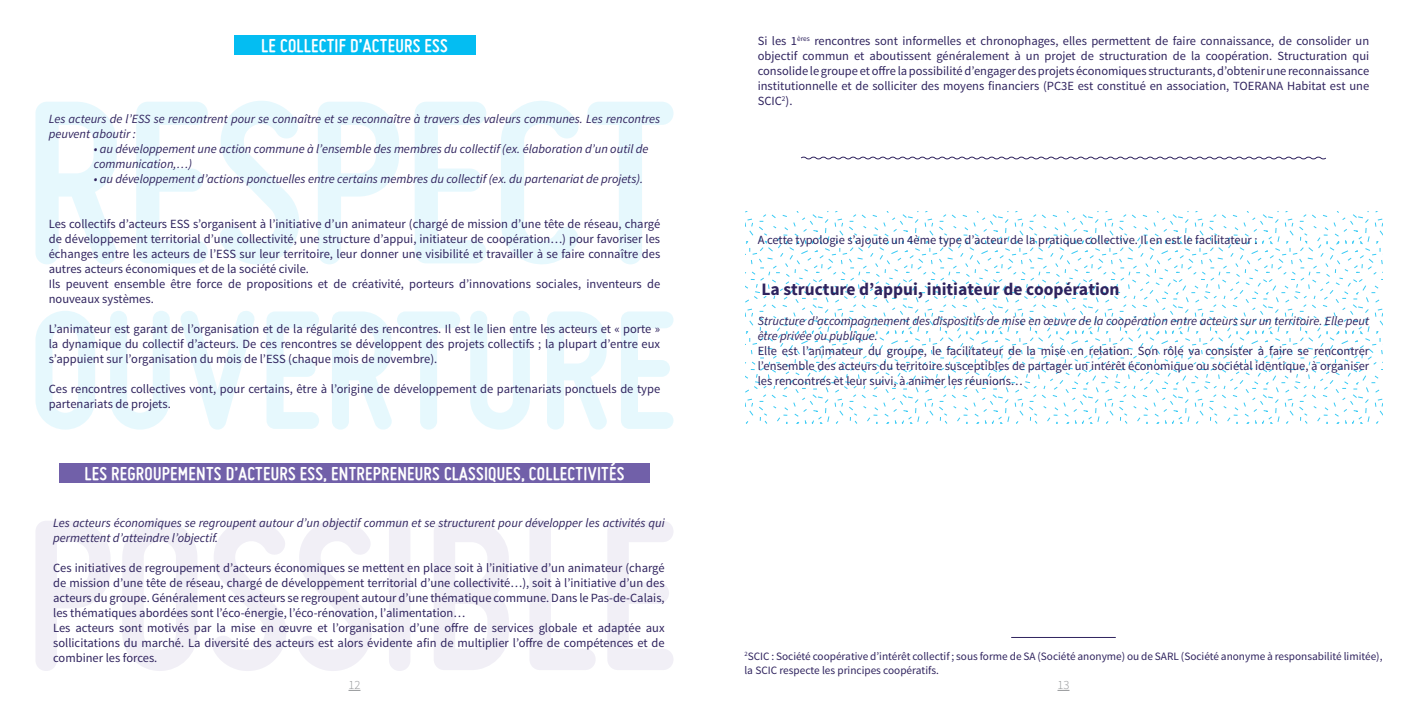
<style>
.page{position:relative;width:1418px;height:709px;background:#fff}
.page>*{position:absolute;margin:0;border:0;box-sizing:border-box;transform-origin:0 0}
.t1{font:700 20px "Miso";letter-spacing:.015em;color:#fff}
.t2{font:700 17.5px "Source Sans Pro";color:#2f235e}
.t3{font:12.5px/15px "Source Sans Pro";color:#2f235e}
.t4{font:italic 12.5px/15px "Source Sans Pro";color:#2f235e}
.t5{font:300 12.5px "Source Sans Pro";color:#939598}
.t6{font:11.25px/13.5px "Source Sans Pro";color:#2f235e}
</style>
<div class="page">
<svg style="left:745px;top:211px;width:637px;height:212px"></svg>
<svg style="left:36px;top:520px;width:637px;height:151px"></svg>
<svg style="left:35px;top:101px;width:638px;height:163px"></svg>
<svg style="left:35px;top:311px;width:638px;height:119px"></svg>
<div style="left:234px;top:35px;width:241px;height:20px;background:#04bdf2"></div>
<div style="left:59px;top:464px;width:591px;height:19px;background:#7160a9"></div>
<svg style="left:801px;top:156px;width:525px;height:4px"></svg>
<hr style="left:1011px;top:637px;width:104px;height:1px;background:#2f235e">
<svg style="left:348px;top:690px;width:12px;height:1px"></svg>
<svg style="left:1057px;top:690px;width:12px;height:1px"></svg>
<h1 class="t1" style="left:261px;top:34px;width:188px">LE COLLECTIF D’ACTEURS ESS</h1>
<p class="t4" style="left:49px;top:111px;width:613px">Les acteurs de l’ESS se rencontrent pour se connaître et se reconnaître à travers des valeurs communes. Les rencontres peuvent aboutir :</p>
<p class="t4" style="left:94px;top:141px;width:556px">• au développement une action commune à l’ensemble des membres du collectif (ex. élaboration d’un outil de communication,…)</p>
<p class="t4" style="left:94px;top:171px;width:551px">• au développement d’actions ponctuelles entre certains membres du collectif (ex. du partenariat de projets).</p>
<p class="t3" style="left:49px;top:216px;width:613px">Les collectifs d’acteurs ESS s’organisent à l’initiative d’un animateur (chargé de mission d’une tête de réseau, chargé de développement territorial d’une collectivité, une structure d’appui, initiateur de coopération…) pour favoriser les échanges entre les acteurs de l’ESS sur leur territoire, leur donner une visibilité et travailler à se faire connaître des autres acteurs économiques et de la société civile.<br>Ils peuvent ensemble être force de propositions et de créativité, porteurs d’innovations sociales, inventeurs de nouveaux systèmes.</p>
<p class="t3" style="left:49px;top:321px;width:613px;text-align:justify">L’animateur est garant de l’organisation et de la régularité des rencontres. Il est le lien entre les acteurs et « porte » la dynamique du collectif d’acteurs. De ces rencontres se développent des projets collectifs ; la plupart d’entre eux s’appuient sur l’organisation du mois de l’ESS (chaque mois de novembre).</p>
<p class="t3" style="left:49px;top:381px;width:613px">Ces rencontres collectives vont, pour certains, être à l’origine de développement de partenariats ponctuels de type partenariats de projets.</p>
<h1 class="t1" style="left:85px;top:462px;width:541px">LES REGROUPEMENTS D’ACTEURS ESS, ENTREPRENEURS CLASSIQUES, COLLECTIVITÉS</h1>
<p class="t4" style="left:53px;top:515px;width:613px">Les acteurs économiques se regroupent autour d’un objectif commun et se structurent pour développer les activités qui permettent d’atteindre l’objectif.</p>
<p class="t3" style="left:53px;top:560px;width:613px">Ces initiatives de regroupement d’acteurs économiques se mettent en place soit à l’initiative d’un animateur (chargé de mission d’une tête de réseau, chargé de développement territorial d’une collectivité…), soit à l’initiative d’un des acteurs du groupe. Généralement ces acteurs se regroupent autour d’une thématique commune. Dans le Pas-de-Calais, les thématiques abordées sont l’éco-énergie, l’éco-rénovation, l’alimentation…<br>Les acteurs sont motivés par la mise en œuvre et l’organisation d’une offre de services globale et adaptée aux sollicitations du marché. La diversité des acteurs est alors évidente afin de multiplier l’offre de compétences et de combiner les forces.</p>
<p class="t3" style="left:757px;top:33px;width:613px;text-align:justify">Si les 1<sup>ères</sup> rencontres sont informelles et chronophages, elles permettent de faire connaissance, de consolider un objectif commun et aboutissent généralement à un projet de structuration de la coopération. Structuration qui consolide le groupe et offre la possibilité d’engager des projets économiques structurants, d’obtenir une reconnaissance institutionnelle et de solliciter des moyens financiers (PC3E est constitué en association, TOERANA Habitat est une SCIC<sup>2</sup>).</p>
<p class="t3" style="left:757px;top:232px;width:501px">A cette typologie s’ajoute un 4ème type d’acteur de la pratique collective. Il en est le facilitateur :</p>
<h2 class="t2" style="left:761px;top:278px;width:360px">La structure d’appui, initiateur de coopération</h2>
<p class="t4" style="left:757px;top:313px;width:613px">Structure d’accompagnement des dispositifs de mise en œuvre de la coopération entre acteurs sur un territoire. Elle peut être privée ou publique.</p>
<p class="t3" style="left:757px;top:343px;width:613px;text-align:justify">Elle est l’animateur du groupe, le facilitateur de la mise en relation. Son rôle va consister à faire se rencontrer l’ensemble des acteurs du territoire susceptibles de partager un intérêt économique ou sociétal identique, à organiser les rencontres et leur suivi, à animer les réunions…</p>
<p class="t6" style="left:744px;top:649px;width:639px"><sup>2</sup>SCIC : Société coopérative d’intérêt collectif ; sous forme de SA (Société anonyme) ou de SARL (Société anonyme à responsabilité limitée), la SCIC respecte les principes coopératifs.</p>
<p class="t5" style="left:348px;top:677px;width:13px">12</p>
<p class="t5" style="left:1057px;top:677px;width:13px">13</p>
</div>
